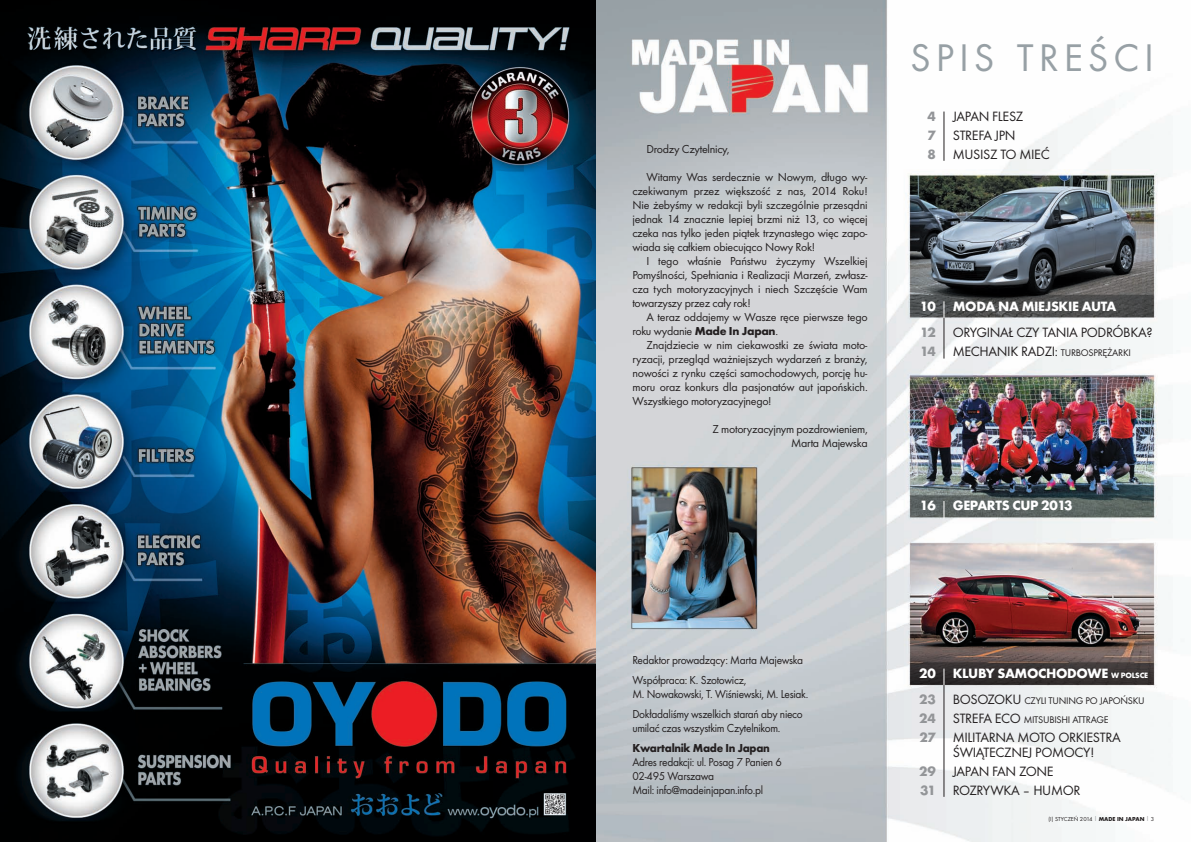
<style>
.page{position:relative;width:1191px;height:842px;background:#fff}
.page>*{position:absolute;margin:0;border:0;box-sizing:border-box;transform-origin:0 0}
.t1{font:40px "Futura TOT";letter-spacing:.125em;color:#97a0a5}
.t2{font:14px/19px "Futura TOT";letter-spacing:-.025em;color:#231f20}
.t3{font:700 14px "Futura TOT";letter-spacing:-.025em;color:#fff}
.t4{font:12px/14px "Futura TOT";letter-spacing:-.025em;color:#231f20;text-align:right}
.t5{font:12px/20px "Futura TOT";letter-spacing:-.025em;color:#231f20;scale:.95 1}
.t6{font:10px/19px "Futura TOT";letter-spacing:-.025em;color:#231f20}
.t7{font:6px "Futura TOT";color:#231f20}
.s1{font-weight:700}
.s2{font-weight:700;color:#939598}
.s3{font-weight:700;color:#fff}
.s4{font-size:10px}
.s5{font-size:8px}
.s6{font-weight:700;font-size:14px;color:#939598}
.s7{font-size:14px}
.s8{color:#939598}
</style>
<div class="page">
<img style="left:0;top:0;width:1172px;height:842px">
<svg style="left:943px;top:301px;width:1px;height:17px"></svg>
<hr style="left:943px;top:318px;width:1px;height:41px;background:#231f20">
<svg style="left:943px;top:501px;width:1px;height:18px"></svg>
<svg style="left:943px;top:669px;width:1px;height:16px"></svg>
<hr style="left:943px;top:685px;width:1px;height:112px;background:#231f20">
<hr style="left:943px;top:112px;width:1px;height:49px;background:#231f20">
<p class="t4" style="left:646px;top:143px;width:85px">Drodzy Czytelnicy,</p>
<p class="t4" style="left:646px;top:171px;width:222px">Witamy Was serdecznie w Nowym, długo wy -</p>
<p class="t4" style="left:632px;top:185px;width:237px">czekiwanym przez większość z nas, 2014 Roku!</p>
<p class="t4" style="left:632px;top:199px;width:237px">Nie żebyśmy w redakcji byli szczególnie przesądni</p>
<p class="t4" style="left:632px;top:213px;width:237px">jednak 14 znacznie lepiej brzmi niż 13, co więcej</p>
<p class="t4" style="left:632px;top:227px;width:236px">czeka nas tylko jeden piątek trzynastego więc zapo -</p>
<p class="t4" style="left:632px;top:241px;width:184px">wiada się całkiem obiecująco Nowy Rok!</p>
<p class="t4" style="left:646px;top:255px;width:223px">I tego właśnie Państwu życzymy Wszelkiej</p>
<p class="t4" style="left:632px;top:269px;width:237px">Pomyślności, Spełniania i Realizacji Marzeń, zwłasz-</p>
<p class="t4" style="left:632px;top:283px;width:237px">cza tych motoryzacyjnych i niech Szczęście Wam</p>
<p class="t4" style="left:632px;top:297px;width:120px">towarzyszy przez cały rok!</p>
<p class="t4" style="left:646px;top:311px;width:223px">A teraz oddajemy w Wasze ręce pierwsze tego</p>
<p class="t4" style="left:632px;top:325px;width:147px">roku wydanie <span class="s1">Made In Japan</span>.</p>
<p class="t4" style="left:646px;top:339px;width:222px">Znajdziecie w nim ciekawostki ze świata moto -</p>
<p class="t4" style="left:632px;top:353px;width:237px">ryzacji, przegląd ważniejszych wydarzeń z branży,</p>
<p class="t4" style="left:632px;top:367px;width:236px">nowości z rynku części samochodowych, porcję hu -</p>
<p class="t4" style="left:632px;top:381px;width:237px">moru oraz konkurs dla pasjonatów aut japońskich.</p>
<p class="t4" style="left:632px;top:395px;width:141px">Wszystkiego motoryzacyjnego!</p>
<p class="t4" style="left:712px;top:423px;width:157px">Z motoryzacyjnym pozdrowieniem,<br>Marta Majewska</p>
<p class="t1" style="left:910px;top:41px;width:245px">SPIS TREŚCI</p>
<p class="t2" style="left:927px;top:108px;width:124px"><span class="s2">4</span> JAPAN FLESZ<br><span class="s2">7</span> STREFA JPN<br><span class="s2">8</span> MUSISZ TO MIEĆ</p>
<p class="t2" style="left:919px;top:294px;width:234px;line-height:26px"><span class="s3">10 MODA NA MIEJSKIE AUTA<br></span><span class="s2">12</span> ORYGINAŁ CZY TANIA PODRÓBKA?</p>
<p class="t2" style="left:920px;top:343px;width:212px"><span class="s2">14</span> MECHANIK RADZI: <span class="s4">TURBOSPRĘŻARKI</span></p>
<p class="t3" style="left:920px;top:497px;width:154px">16 GEPARTS CUP 2013</p>
<p class="t5" style="left:632px;top:650px;width:181px">Redaktor prowadzący: Marta Majewska<br>Współpraca: K. Szotowicz,</p>
<p class="t5" style="left:632px;top:684px;width:187px">M. Nowakowski, T. Wiśniewski, M. Lesiak.<br>Dokładaliśmy wszelkich starań aby nieco</p>
<p class="t5" style="left:632px;top:718px;width:157px">umilać czas wszystkim Czytelnikom.<br><span class="s1">Kwartalnik Made In Japan</span></p>
<p class="t5" style="left:632px;top:756px;width:159px;line-height:14px">Adres redakcji: ul. Posag 7 Panien 6<br>02-495 Warszawa<br>Mail: info@madeinjapan.info.pl</p>
<p class="t3" style="left:919px;top:665px;width:230px">20 KLUBY SAMOCHODOWE <span class="s5">W POLSCE</span></p>
<p class="t6" style="left:919px;top:692px;width:227px"><span class="s6">23</span> <span class="s7">BOSOZOKU</span> CZYLI TUNING PO JAPOŃSKU<br><span class="s6">24</span> <span class="s7">STREFA ECO</span> MITSUBISHI ATTRAGE</p>
<p class="t2" style="left:919px;top:731px;width:203px;line-height:15px;text-align:center"><span class="s2">27</span> MILITARNA MOTO ORKIESTRA<br>ŚWIĄTECZNEJ POMOCY!</p>
<p class="t2" style="left:919px;top:763px;width:163px"><span class="s2">29</span> JAPAN FAN ZONE<br><span class="s2">31</span> ROZRYWKA – HUMOR</p>
<p class="t7" style="left:1048px;top:816px;width:107px">(I) STYCZEŃ 2014 <span class="s8">|</span> <span class="s1">MADE IN JAPAN</span> <span class="s8">|</span> 3</p>
</div>
